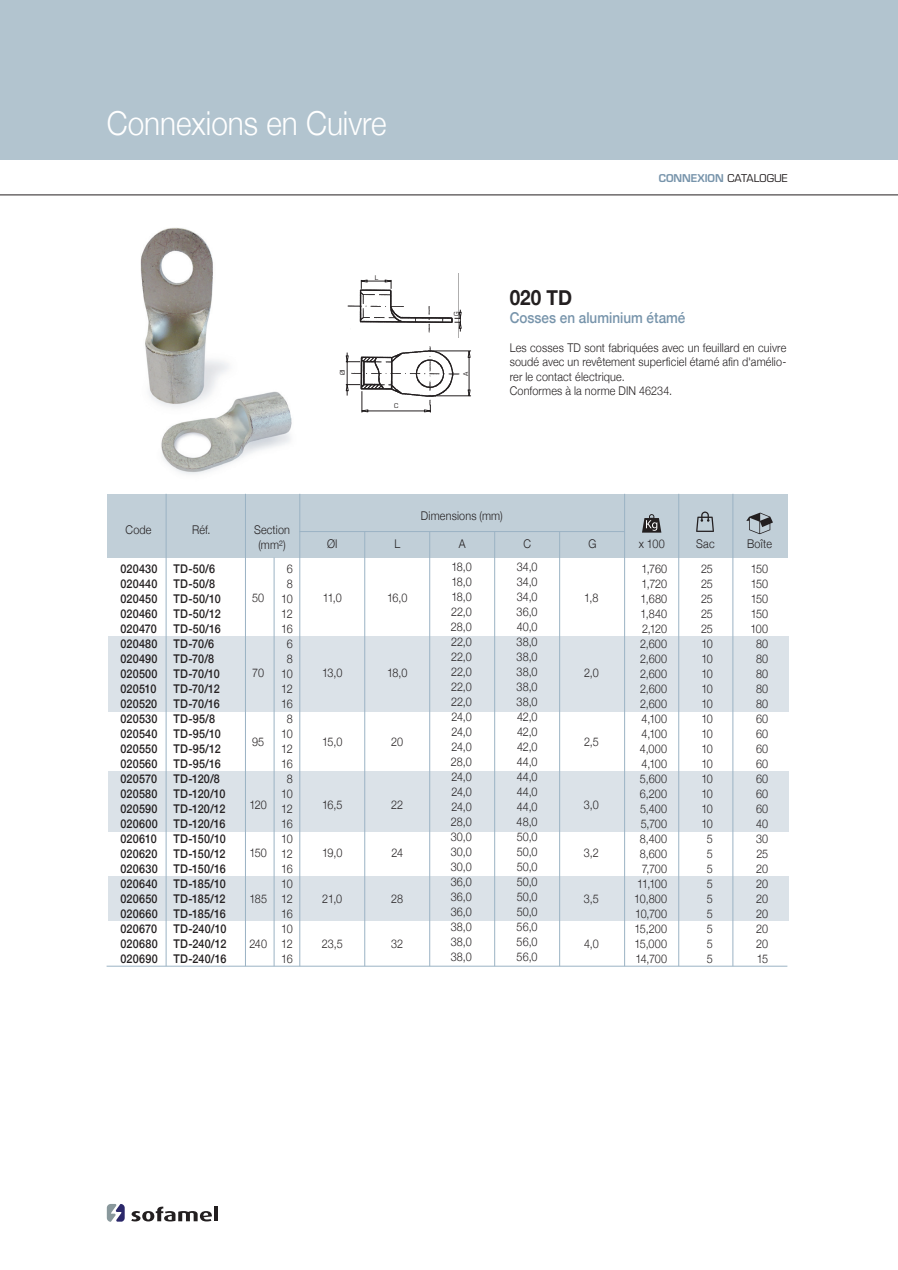
<style>
.page{position:relative;width:898px;height:1270px;background:#fff}
.page>*{position:absolute;margin:0;border:0;box-sizing:border-box;transform-origin:0 0}
.t1{font:300 33px "Helvetica Neue";color:#fff;scale:.9 1}
.t2{font:700 21px "Helvetica Neue";color:#231f20;scale:.9 1}
.t3{font:500 15px "Helvetica Neue";color:#7794ab;scale:.9 1}
.t4{font:300 12px/15px "Helvetica Neue";letter-spacing:.015em;color:#231f20;text-align:justify;scale:.9 1}
.t5{font:500 12px/15px "Helvetica Neue";letter-spacing:.015em;color:#231f20;text-align:justify;scale:.9 1}
.t6{font:300 12px/15px "Helvetica Neue";letter-spacing:-.05em;color:#231f20;text-align:center;scale:.9 1}
.t7{font:300 12px/15px "Helvetica Neue";letter-spacing:-.045em;color:#231f20;text-align:center;scale:.9 1}
.t8{font:600 10.5px "Eurostile";color:#7794ab}
.t9{font:6.3px "Eurostile";color:#231f20}
.s1{font-weight:400;color:#231f20}
</style>
<div class="page">
<div style="left:0;top:0;width:897px;height:160px;background:#b2c4cf"></div>
<hr style="left:0;top:195px;width:897px;height:1px;background:#231f20">
<img style="left:140px;top:227px;width:152px;height:247px">
<svg style="left:131px;top:1206px;width:81px;height:15px"></svg>
<hr style="left:214px;top:1207px;width:4px;height:14px;background:#231f20">
<svg style="left:107px;top:1204px;width:18px;height:18px"></svg>
<div style="left:107px;top:494px;width:680px;height:64px;background:#c1cfd8"></div>
<div style="left:108px;top:636px;width:680px;height:76px;background:#dbe2e8"></div>
<div style="left:108px;top:771px;width:680px;height:61px;background:#dbe2e8"></div>
<div style="left:108px;top:876px;width:680px;height:45px;background:#dbe2e8"></div>
<hr style="left:107px;top:966px;width:680px;height:1px;background:#9bb3c4">
<hr style="left:299px;top:531px;width:326px;height:1px;background:#9bb3c4">
<hr style="left:166px;top:494px;width:1px;height:472px;background:#9bb3c4">
<hr style="left:245px;top:494px;width:1px;height:472px;background:#9bb3c4">
<hr style="left:299px;top:494px;width:1px;height:472px;background:#9bb3c4">
<hr style="left:732px;top:494px;width:1px;height:472px;background:#9bb3c4">
<hr style="left:678px;top:494px;width:1px;height:472px;background:#9bb3c4">
<hr style="left:624px;top:494px;width:1px;height:472px;background:#9bb3c4">
<hr style="left:559px;top:532px;width:1px;height:434px;background:#9bb3c4">
<hr style="left:494px;top:532px;width:1px;height:434px;background:#9bb3c4">
<hr style="left:429px;top:532px;width:1px;height:434px;background:#9bb3c4">
<hr style="left:364px;top:532px;width:1px;height:434px;background:#9bb3c4">
<hr style="left:274px;top:558px;width:1px;height:408px;background:#9bb3c4">
<svg style="left:746px;top:513px;width:26px;height:21px"></svg>
<svg style="left:696px;top:512px;width:17px;height:20px"></svg>
<svg style="left:642px;top:514px;width:19px;height:19px"></svg>
<img style="left:347px;top:274px;width:112px;height:63px">
<hr style="left:361px;top:281px;width:30px;height:1px;background:#231f20">
<svg style="left:454px;top:310px;width:7px;height:22px"></svg>
<svg style="left:359px;top:280px;width:8px;height:9px"></svg>
<svg style="left:384px;top:280px;width:9px;height:9px"></svg>
<img style="left:345px;top:337px;width:126px;height:68px">
<hr style="left:362px;top:411px;width:68px;height:1px;background:#231f20">
<hr style="left:347px;top:353px;width:1px;height:43px;background:#231f20">
<hr style="left:431px;top:351px;width:40px;height:1px;background:#231f20">
<hr style="left:431px;top:396px;width:40px;height:1px;background:#231f20">
<hr style="left:468px;top:351px;width:1px;height:45px;background:#231f20">
<svg style="left:424px;top:405px;width:7px;height:7px"></svg>
<svg style="left:346px;top:355px;width:14px;height:9px"></svg>
<svg style="left:346px;top:383px;width:22px;height:29px"></svg>
<svg style="left:467px;top:389px;width:3px;height:9px"></svg>
<svg style="left:467px;top:349px;width:3px;height:9px"></svg>
<h1 class="t1" style="left:107px;top:97px;width:312px">Connexions en Cuivre</h1>
<p class="t9" style="left:375px;top:273px;width:5px">L</p>
<p class="t9" style="left:452px;top:316px;width:6px;rotate:-90deg">G</p>
<p class="t9" style="left:339px;top:375px;width:8px;rotate:-90deg">ØI</p>
<p class="t9" style="left:462px;top:376px;width:6px;rotate:-90deg">A</p>
<p class="t9" style="left:394px;top:402px;width:6px">C</p>
<p class="t8" style="left:658px;top:172px;width:130px">CONNEXION <span class="s1">CATALOGUE</span></p>
<h2 class="t2" style="left:509px;top:281px;width:71px">020 TD</h2>
<p class="t3" style="left:509px;top:306px;width:197px">Cosses en aluminium étamé</p>
<p class="t4" style="left:509px;top:339px;width:309px;line-height:14.4px;text-align:left">Les cosses TD sont fabriquées avec un feuillard en cuivre soudé avec un revêtement superficiel étamé afin d'amélio&shy;rer le contact électrique.<br>Conformes à la norme DIN 46234.</p>
<p class="t4" style="left:125px;top:521px;width:30px">Code</p>
<p class="t4" style="left:192px;top:521px;width:22px">Réf.</p>
<p class="t4" style="left:254px;top:521px;width:41px;text-align:center">Section (mm²)</p>
<p class="t4" style="left:421px;top:507px;width:92px">Dimensions (mm)</p>
<p class="t4" style="left:327px;top:535px;width:13px">ØI</p>
<p class="t4" style="left:394px;top:535px;width:8px">L</p>
<p class="t4" style="left:458px;top:535px;width:9px">A</p>
<p class="t4" style="left:523px;top:535px;width:10px">C</p>
<p class="t4" style="left:588px;top:535px;width:10px">G</p>
<p class="t4" style="left:638px;top:535px;width:30px">x 100</p>
<p class="t4" style="left:696px;top:535px;width:22px">Sac</p>
<p class="t4" style="left:747px;top:535px;width:29px">Boîte</p>
<p class="t5" style="left:120px;top:560px;width:43px">020430<br>020440<br>020450<br>020460<br>020470<br>020480<br>020490<br>020500<br>020510<br>020520<br>020530<br>020540<br>020550<br>020560<br>020570<br>020580<br>020590<br>020600<br>020610<br>020620<br>020630<br>020640<br>020650<br>020660<br>020670<br>020680<br>020690</p>
<p class="t6" style="left:281px;top:560px;width:14px">6<br>8<br>10<br>12<br>16<br>6<br>8<br>10<br>12<br>16<br>8<br>10<br>12<br>16<br>8<br>10<br>12<br>16<br>10<br>12<br>16<br>10<br>12<br>16<br>10<br>12<br>16</p>
<p class="t4" style="left:450px;top:558px;width:25px">18,0<br>18,0<br>18,0<br>22,0<br>28,0<br>22,0<br>22,0<br>22,0<br>22,0<br>22,0<br>24,0<br>24,0<br>24,0<br>28,0<br>24,0<br>24,0<br>24,0<br>28,0<br>30,0<br>30,0<br>30,0<br>36,0<br>36,0<br>36,0<br>38,0<br>38,0<br>38,0</p>
<p class="t4" style="left:516px;top:558px;width:25px">34,0<br>34,0<br>34,0<br>36,0<br>40,0<br>38,0<br>38,0<br>38,0<br>38,0<br>38,0<br>42,0<br>42,0<br>42,0<br>44,0<br>44,0<br>44,0<br>44,0<br>48,0<br>50,0<br>50,0<br>50,0<br>50,0<br>50,0<br>50,0<br>56,0<br>56,0<br>56,0</p>
<p class="t4" style="left:634px;top:560px;width:38px;text-align:right">1,760<br>1,720<br>1,680<br>1,840<br>2,120<br>2,600<br>2,600<br>2,600<br>2,600<br>2,600<br>4,100<br>4,100<br>4,000<br>4,100<br>5,600<br>6,200<br>5,400<br>5,700<br>8,400<br>8,600<br>7,700<br>11,100<br>10,800<br>10,700<br>15,200<br>15,000<br>14,700</p>
<p class="t7" style="left:701px;top:560px;width:15px">25<br>25<br>25<br>25<br>25<br>10<br>10<br>10<br>10<br>10<br>10<br>10<br>10<br>10<br>10<br>10<br>10<br>10<br>5<br>5<br>5<br>5<br>5<br>5<br>5<br>5<br>5</p>
<p class="t4" style="left:750px;top:560px;width:21px;text-align:center">150<br>150<br>150<br>150<br>100<br>80<br>80<br>80<br>80<br>80<br>60<br>60<br>60<br>60<br>60<br>60<br>60<br>40<br>30<br>25<br>20<br>20<br>20<br>20<br>20<br>20<br>15</p>
<p class="t5" style="left:174px;top:560px;width:60px;text-align:left">TD-50/6<br>TD-50/8<br>TD-50/10<br>TD-50/12<br>TD-50/16<br>TD-70/6<br>TD-70/8<br>TD-70/10<br>TD-70/12<br>TD-70/16<br>TD-95/8<br>TD-95/10<br>TD-95/12<br>TD-95/16<br>TD-120/8<br>TD-120/10<br>TD-120/12<br>TD-120/16<br>TD-150/10<br>TD-150/12<br>TD-150/16<br>TD-185/10<br>TD-185/12<br>TD-185/16<br>TD-240/10<br>TD-240/12<br>TD-240/16</p>
<p class="t4" style="left:252px;top:589px;width:15px">50</p>
<p class="t4" style="left:322px;top:589px;width:23px">11,0</p>
<p class="t4" style="left:387px;top:589px;width:24px">16,0</p>
<p class="t4" style="left:584px;top:589px;width:17px">1,8</p>
<p class="t4" style="left:252px;top:664px;width:15px">70</p>
<p class="t4" style="left:322px;top:664px;width:24px">13,0</p>
<p class="t4" style="left:387px;top:664px;width:24px">18,0</p>
<p class="t4" style="left:584px;top:664px;width:18px">2,0</p>
<p class="t4" style="left:252px;top:734px;width:15px">95</p>
<p class="t4" style="left:322px;top:734px;width:24px">15,0</p>
<p class="t4" style="left:391px;top:734px;width:15px">20</p>
<p class="t4" style="left:584px;top:734px;width:18px">2,5</p>
<p class="t4" style="left:249px;top:797px;width:21px">120</p>
<p class="t4" style="left:249px;top:844px;width:21px">150</p>
<p class="t4" style="left:249px;top:890px;width:21px">185</p>
<p class="t4" style="left:249px;top:935px;width:21px">240</p>
<p class="t4" style="left:322px;top:797px;width:24px">16,5</p>
<p class="t4" style="left:322px;top:844px;width:24px">19,0</p>
<p class="t4" style="left:322px;top:890px;width:24px">21,0</p>
<p class="t4" style="left:322px;top:935px;width:25px">23,5</p>
<p class="t4" style="left:391px;top:797px;width:15px">22</p>
<p class="t4" style="left:391px;top:844px;width:14px">24</p>
<p class="t4" style="left:391px;top:890px;width:15px">28</p>
<p class="t4" style="left:391px;top:935px;width:15px">32</p>
<p class="t4" style="left:584px;top:797px;width:18px">3,0</p>
<p class="t4" style="left:583px;top:844px;width:18px">3,2</p>
<p class="t4" style="left:583px;top:890px;width:18px">3,5</p>
<p class="t4" style="left:584px;top:935px;width:18px">4,0</p>
</div>
